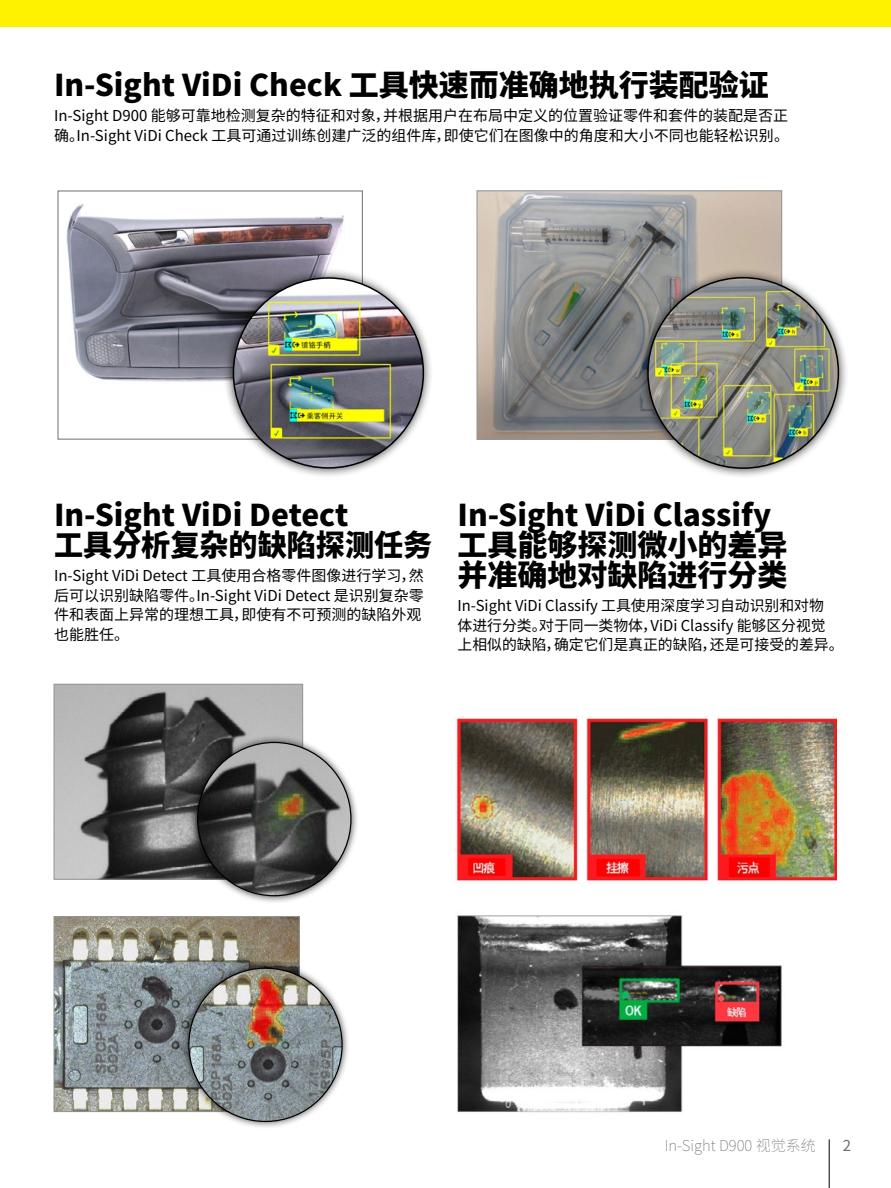
<style>
.page{position:relative;width:891px;height:1188px;background:#fff}
.page>*{position:absolute;margin:0;border:0;box-sizing:border-box;transform-origin:0 0}
.t1{font:900 30px/30px "Noto Sans CJ Ksc";color:#000}
.t2{font:15px/19.5px "Noto Sans CJ Ksc";color:#000}
.t3{font:100 15px "Noto Sans CJ Ksc";color:#6d6e71}
.t4{font:15px "Noto Sans CJ Ksc";color:#6d6e71}
</style>
<div class="page">
<hr style="left:829px;top:1139px;width:1px;height:49px;background:#000">
<div style="left:0;top:0;width:891px;height:27px;background:#fff200"></div>
<img style="left:457px;top:915px;width:325px;height:198px">
<img style="left:479px;top:192px;width:301px;height:246px">
<div style="left:477px;top:190px;width:305px;height:250px;border:1px solid #939598"></div>
<div style="left:637px;top:267px;width:212px;height:212px;background:#000;opacity:.75"></div>
<img style="left:648px;top:278px;width:190px;height:190px;border-radius:95px">
<img style="left:56px;top:918px;width:242px;height:192px">
<div style="left:54px;top:916px;width:246px;height:196px;border:1px solid #939598"></div>
<div style="left:181px;top:960px;width:169px;height:169px;background:#000;opacity:.75"></div>
<img style="left:189px;top:968px;width:153px;height:153px;border-radius:77px">
<img style="left:56px;top:686px;width:245px;height:192px">
<div style="left:54px;top:684px;width:249px;height:196px;border:1px solid #939598"></div>
<div style="left:189px;top:734px;width:170px;height:170px;background:#000;opacity:.75"></div>
<img style="left:198px;top:742px;width:153px;height:154px;border-radius:77px">
<img style="left:66px;top:204px;width:278px;height:178px">
<div style="left:223px;top:267px;width:211px;height:211px;background:#000;opacity:.75"></div>
<img style="left:233px;top:278px;width:190px;height:190px;border-radius:95px">
<img style="left:453px;top:717px;width:384px;height:165px">
<h1 class="t1" style="left:54px;top:71px;width:716px">In-Sight ViDi Check 工具快速而准确地执行装配验证</h1>
<p class="t2" style="left:54px;top:107px;width:737px">In-Sight D900 能够可靠地检测复杂的特征和对象，并根据用户在布局中定义的位置验证零件和套件的装配是否正确。In-Sight ViDi Check 工具可通过训练创建广泛的组件库，即使它们在图像中的角度和大小不同也能轻松识别。</p>
<h1 class="t1" style="left:54px;top:500px;width:380px">In-Sight ViDi Detect<br>工具分析复杂的缺陷探测任务</h1>
<p class="t2" style="left:54px;top:566px;width:371px">In-Sight ViDi Detect 工具使用合格零件图像进行学习，然后可以识别缺陷零件。In-Sight ViDi Detect 是识别复杂零件和表面上异常的理想工具，即使有不可预测的缺陷外观也能胜任。</p>
<h1 class="t1" style="left:458px;top:500px;width:331px">In-Sight ViDi Classify工具能够探测微小的差异并准确地对缺陷进行分类</h1>
<p class="t2" style="left:458px;top:596px;width:388px">In-Sight ViDi Classify 工具使用深度学习自动识别和对物<br>体进行分类。对于同一类物体，ViDi Classify 能够区分视觉上相似的缺陷，确定它们是真正的缺陷，还是可接受的差异。</p>
<p class="t3" style="left:665px;top:1137px;width:153px">In-Sight D900 视觉系统</p>
<p class="t4" style="left:843px;top:1137px;width:10px">2</p>
</div>
